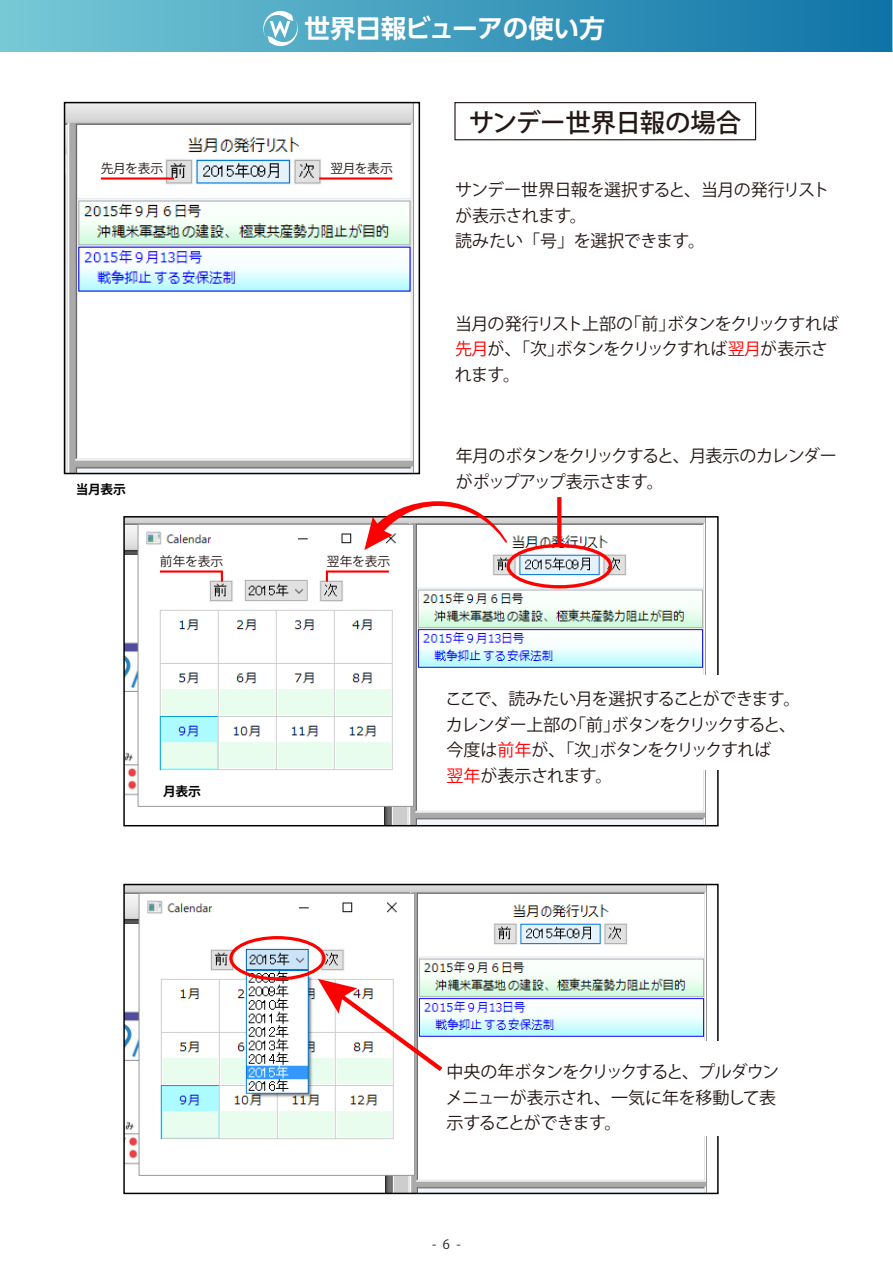
<style>
.page{position:relative;width:893px;height:1263px;background:#fff}
.page>*{position:absolute;margin:0;border:0;box-sizing:border-box;transform-origin:0 0}
.t1{font:700 25.5px "UD Shin Go Pro De";letter-spacing:-.005em;color:#fff}
.t2{font:500 25.5px "Koz Go Pro";letter-spacing:-.02em;color:#231815}
.t3{font:16.95px/25.5px "Koz Go Pro";letter-spacing:-.04em;color:#231815}
.t4{font:12.75px "Koz Go Pro";letter-spacing:-.02em;color:#231815}
.t5{font:700 12.75px "Koz Go Pro";letter-spacing:-.03em;color:#000}
.s1{color:#f00}
</style>
<div class="page">
<img style="left:125px;top:886px;width:582px;height:306px">
<img style="left:125px;top:518px;width:580px;height:306px">
<img style="left:67px;top:105px;width:346px;height:366px">
<div style="left:64px;top:102px;width:356px;height:372px;border:2px solid #000"></div>
<hr style="left:101px;top:177px;width:73px;height:3px;background:#f00">
<hr style="left:319px;top:177px;width:73px;height:3px;background:#f00">
<svg style="left:158px;top:569px;width:66px;height:15px"></svg>
<svg style="left:325px;top:569px;width:66px;height:15px"></svg>
<div style="left:229px;top:936px;width:96px;height:44px;border:3px solid #f00;border-radius:50%"></div>
<svg style="left:318px;top:979px;width:129px;height:96px"></svg>
<div style="left:506px;top:544px;width:106px;height:44px;border:3px solid #f00;border-radius:50%"></div>
<svg style="left:557px;top:497px;width:4px;height:49px"></svg>
<svg style="left:364px;top:501px;width:143px;height:49px"></svg>
<div style="left:691px;top:675px;width:29px;height:94px;background:#fff"></div>
<div style="left:691px;top:1041px;width:29px;height:95px;background:#fff"></div>
<div style="left:454px;top:102px;width:302px;height:38px;border:1px solid #231815"></div>
<div style="left:0;top:0;width:893px;height:51px;background:linear-gradient(to right,#77c9d6,#0e73a6)"></div>
<svg style="left:262px;top:9px;width:37px;height:39px"></svg>
<hr style="left:892px;top:0;width:1px;height:51px;background:#77c9d6">
<p class="t4" style="left:101px;top:160px;width:64px">先月を表示</p>
<p class="t5" style="left:76px;top:481px;width:52px">当月表示</p>
<p class="t4" style="left:160px;top:553px;width:65px">前年を表示</p>
<p class="t5" style="left:163px;top:783px;width:39px">月表示</p>
<h1 class="t1" style="left:305px;top:8px;width:302px">世界日報ビューアの使い方</h1>
<p class="t4" style="left:330px;top:160px;width:64px">翌月を表示</p>
<p class="t4" style="left:327px;top:553px;width:65px">翌年を表示</p>
<h1 class="t2" style="left:469px;top:106px;width:274px">サンデー世界日報の場合</h1>
<p class="t3" style="left:455px;top:178px;width:376px">サンデー世界日報を選択すると、当月の発行リストが表示されます。<br>読みたい「号」を選択できます。</p>
<p class="t3" style="left:455px;top:311px;width:386px">当月の発行リスト上部の「前」ボタンをクリックすれば<span class="s1">先月</span>が、「次」ボタンをクリックすれば<span class="s1">翌月</span>が表示されます。</p>
<p class="t3" style="left:456px;top:444px;width:383px">年月のボタンをクリックすると、月表示のカレンダーがポップアップ表示さます。</p>
<p class="t3" style="left:445px;top:686px;width:357px">ここで、読みたい月を選択することができます。カレンダー上部の「前」ボタンをクリックすると、今度は<span class="s1">前年</span>が、「次」ボタンをクリックすれば<br><span class="s1">翌年</span>が表示されます。</p>
<p class="t3" style="left:446px;top:1060px;width:335px">中央の年ボタンをクリックすると、プルダウンメニューが表示され、一気に年を移動して表示することができます。</p>
<p class="t4" style="left:432px;top:1236px;width:30px">-6-</p>
</div>
